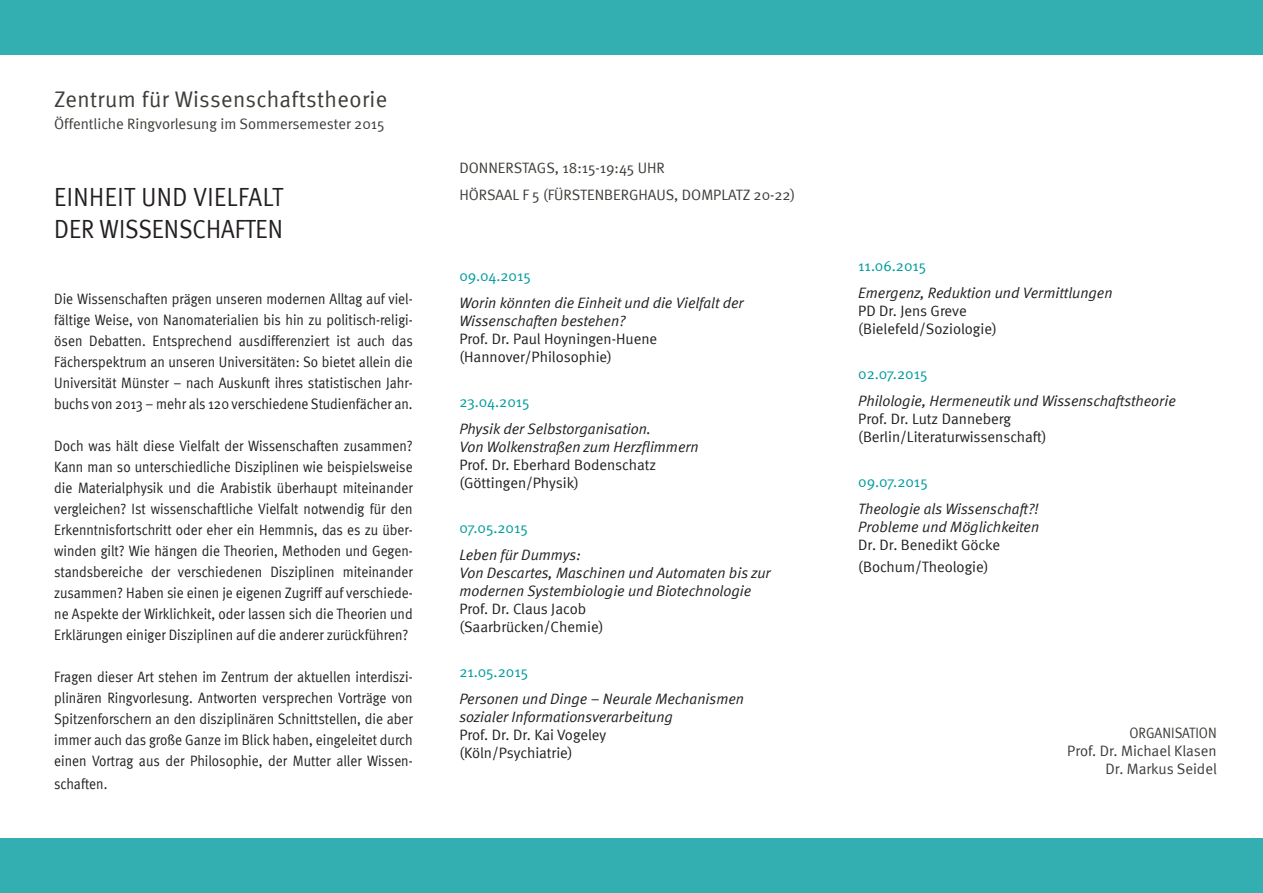
<style>
.page{position:relative;width:1263px;height:893px;background:#fff}
.page>*{position:absolute;margin:0;border:0;box-sizing:border-box;transform-origin:0 0}
.t1{font:26.25px "Meta Normal";letter-spacing:.02em;color:#231f20;scale:.91 1}
.t2{font:26.25px "Meta Normal";color:#231f20;scale:.91 1}
.t3{font:22.5px "Meta Normal";letter-spacing:.02em;color:#3e3d39}
.t4{font:15px/21px "Meta Normal";color:#231f20;text-align:justify;scale:.91 1}
.t5{font:italic 15px/18px "Meta Normal";color:#231f20}
.t6{font:15px "Meta Normal";color:#231f20}
.t7{font:15px "Meta Normal";color:#3e3d39}
.t8{font:15px "Meta Normal";color:#009b9e}
.t9{font:15px "Meta Normal";color:#3e3d39;scale:.91 1}
</style>
<div class="page">
<div style="left:0;top:0;width:1263px;height:54px;background:#33afb1"></div>
<div style="left:0;top:839px;width:1263px;height:54px;background:#33afb1"></div>
<p class="t3" style="left:54px;top:86px;width:335px">Zentrum für Wissenschaftstheorie</p>
<p class="t7" style="left:54px;top:115px;width:332px">Öffentliche Ringvorlesung im Sommersemester 2015</p>
<p class="t1" style="left:54px;top:181px;width:253px">EINHEIT UND VIELFALT</p>
<p class="t2" style="left:54px;top:214px;width:253px">DER WISSENSCHAFTEN</p>
<p class="t4" style="left:54px;top:288px;width:396px">Die Wissenschaften prägen unseren modernen Alltag auf viel&shy;fältige Weise, von Nanomaterialien bis hin zu politisch-religi&shy;ösen Debatten. Entsprechend ausdifferenziert ist auch das Fächerspektrum an unseren Universitäten: So bietet allein die Universität Münster – nach Auskunft ihres statistischen Jahr&shy;buchs von 2013 – mehr als 120 verschiedene Studienfächer an.</p>
<p class="t4" style="left:54px;top:435px;width:395px">Doch was hält diese Vielfalt der Wissenschaften zusammen?<br>Kann man so unterschiedliche Disziplinen wie beispielsweise die Materialphysik und die Arabistik überhaupt miteinander vergleichen? Ist wissenschaftliche Vielfalt notwendig für den Erkenntnisfortschritt oder eher ein Hemmnis, das es zu über&shy;winden gilt? Wie hängen die Theorien, Methoden und Gegen&shy;standsbereiche der verschiedenen Disziplinen miteinander zusammen? Haben sie einen je eigenen Zugriff auf verschiede&shy;ne Aspekte der Wirklichkeit, oder lassen sich die Theorien und Erklärungen einiger Disziplinen auf die anderer zurückführen?</p>
<p class="t4" style="left:54px;top:666px;width:395px">Fragen dieser Art stehen im Zentrum der aktuellen interdiszi&shy;plinären Ringvorlesung. Antworten versprechen Vorträge von Spitzenforschern an den disziplinären Schnittstellen, die aber immer auch das große Ganze im Blick haben, eingeleitet durch einen Vortrag aus der Philosophie, der Mutter aller Wissen-</p>
<p class="t4" style="left:54px;top:773px;width:60px">schaften.</p>
<p class="t7" style="left:459px;top:159px;width:207px">DONNERSTAGS, 18:15-19:45 UHR</p>
<p class="t7" style="left:459px;top:186px;width:337px">HÖRSAAL F 5 (FÜRSTENBERGHAUS, DOMPLATZ 20-22)</p>
<p class="t8" style="left:459px;top:267px;width:73px">09.04.2015</p>
<p class="t5" style="left:459px;top:294px;width:286px">Worin könnten die Einheit und die Vielfalt der</p>
<p class="t5" style="left:459px;top:312px;width:168px">Wissenschaften bestehen?</p>
<p class="t6" style="left:459px;top:330px;width:199px">Prof. Dr. Paul Hoyningen-Huene</p>
<p class="t6" style="left:459px;top:348px;width:154px">(Hannover/Philosophie)</p>
<p class="t8" style="left:459px;top:393px;width:72px">23.04.2015</p>
<p class="t5" style="left:459px;top:420px;width:193px">Physik der Selbstorganisation.</p>
<p class="t5" style="left:459px;top:438px;width:241px">Von Wolkenstraßen zum Herzflimmern</p>
<p class="t6" style="left:459px;top:456px;width:198px">Prof. Dr. Eberhard Bodenschatz</p>
<p class="t6" style="left:459px;top:474px;width:121px">(Göttingen/Physik)</p>
<p class="t8" style="left:459px;top:519px;width:70px">07.05.2015</p>
<p class="t5" style="left:459px;top:546px;width:123px">Leben für Dummys:</p>
<p class="t5" style="left:459px;top:564px;width:313px">Von Descartes, Maschinen und Automaten bis zur modernen Systembiologie und Biotechnologie</p>
<p class="t6" style="left:459px;top:600px;width:128px">Prof. Dr. Claus Jacob</p>
<p class="t6" style="left:459px;top:618px;width:145px">(Saarbrücken/Chemie)</p>
<p class="t8" style="left:459px;top:663px;width:70px">21.05.2015</p>
<p class="t5" style="left:459px;top:690px;width:286px">Personen und Dinge – Neurale Mechanismen</p>
<p class="t5" style="left:459px;top:708px;width:215px">sozialer Informationsverarbeitung</p>
<p class="t6" style="left:459px;top:726px;width:148px">Prof. Dr. Dr. Kai Vogeley</p>
<p class="t6" style="left:459px;top:744px;width:115px">(Köln/Psychiatrie)</p>
<p class="t8" style="left:858px;top:257px;width:70px">11.06.2015</p>
<p class="t5" style="left:858px;top:283px;width:256px">Emergenz, Reduktion und Vermittlungen</p>
<p class="t6" style="left:858px;top:302px;width:110px">PD Dr. Jens Greve</p>
<p class="t6" style="left:858px;top:320px;width:140px">(Bielefeld/Soziologie)</p>
<p class="t8" style="left:858px;top:365px;width:71px">02.07.2015</p>
<p class="t5" style="left:858px;top:391px;width:319px">Philologie, Hermeneutik und Wissenschaftstheorie</p>
<p class="t6" style="left:858px;top:410px;width:154px">Prof. Dr. Lutz Danneberg</p>
<p class="t6" style="left:858px;top:428px;width:190px">(Berlin/Literaturwissenschaft)</p>
<p class="t8" style="left:858px;top:473px;width:71px">09.07.2015</p>
<p class="t5" style="left:858px;top:499px;width:182px">Theologie als Wissenschaft?!</p>
<p class="t5" style="left:858px;top:517px;width:183px">Probleme und Möglichkeiten</p>
<p class="t6" style="left:858px;top:536px;width:143px">Dr. Dr. Benedikt Göcke</p>
<p class="t6" style="left:858px;top:558px;width:132px">(Bochum/Theologie)</p>
<p class="t9" style="left:1129px;top:724px;width:97px">ORGANISATION</p>
<p class="t7" style="left:1067px;top:742px;width:151px">Prof. Dr. Michael Klasen</p>
<p class="t7" style="left:1105px;top:760px;width:113px">Dr. Markus Seidel</p>
</div>
